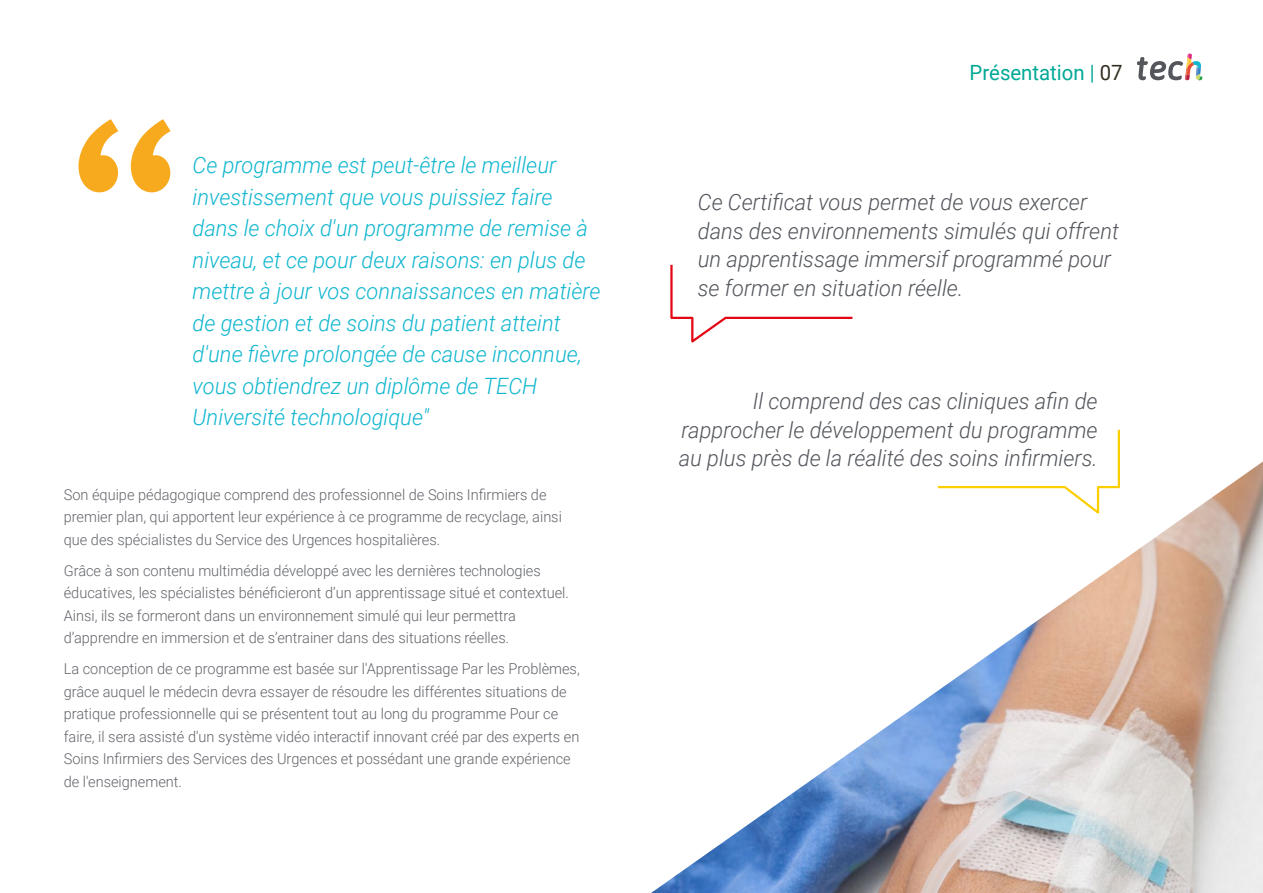
<style>
.page{position:relative;width:1263px;height:893px;background:#fff}
.page>*{position:absolute;margin:0;border:0;box-sizing:border-box;transform-origin:0 0}
.t1{font:italic 300 22.5px/31.5px "Roboto";color:#0fb6cf}
.t2{font:italic 300 22.5px/28.5px "Roboto";color:#52555b;text-align:justify}
.t3{font:21px "Roboto";color:#00a996}
.t4{font:300 15px/22.5px "Roboto";color:#61646a}
.s1{color:#312e20}
</style>
<div class="page">
<svg style="left:78px;top:119px;width:93px;height:73px"></svg>
<svg style="left:1117px;top:429px;width:3px;height:32px"></svg>
<img style="left:651px;top:461px;width:612px;height:432px">
<svg style="left:670px;top:264px;width:183px;height:79px"></svg>
<svg style="left:1137px;top:54px;width:65px;height:27px"></svg>
<p class="t1" style="left:193px;top:149px;width:409px">Ce programme est peut-être le meilleur investissement que vous puissiez faire dans le choix d'un programme de remise à niveau, et ce pour deux raisons: en plus de mettre à jour vos connaissances en matière de gestion et de soins du patient atteint d'une fièvre prolongée de cause inconnue, vous obtiendrez un diplôme de TECH Université technologique"</p>
<p class="t4" style="left:64px;top:482px;width:500px">Son équipe pédagogique comprend des professionnel de Soins Infirmiers de premier plan, qui apportent leur expérience à ce programme de recyclage, ainsi que des spécialistes du Service des Urgences hospitalières.</p>
<p class="t4" style="left:64px;top:558px;width:507px">Grâce à son contenu multimédia développé avec les dernières technologies éducatives, les spécialistes bénéficieront d’un apprentissage situé et contextuel.<br>Ainsi, ils se formeront dans un environnement simulé qui leur permettra d’apprendre en immersion et de s’entrainer dans des situations réelles.</p>
<p class="t4" style="left:64px;top:657px;width:517px">La conception de ce programme est basée sur l'Apprentissage Par les Problèmes, grâce auquel le médecin devra essayer de résoudre les différentes situations de pratique professionnelle qui se présentent tout au long du programme Pour ce faire, il sera assisté d'un système vidéo interactif innovant créé par des experts en Soins Infirmiers des Services des Urgences et possédant une grande expérience de l'enseignement.</p>
<h2 class="t3" style="left:970px;top:57px;width:155px">Présentation | <span class="s1">07</span></h2>
<h1 class="t2" style="left:698px;top:187px;width:423px;text-align:left">Ce Certificat vous permet de vous exercer dans des environnements simulés qui offrent un apprentissage immersif programmé pour se former en situation réelle.</h1>
<h1 class="t2" style="left:679px;top:386px;width:420px;text-indent:74px">Il comprend des cas cliniques afin de rapprocher le développement du programme au plus près de la réalité des soins infirmiers.</h1>
</div>
